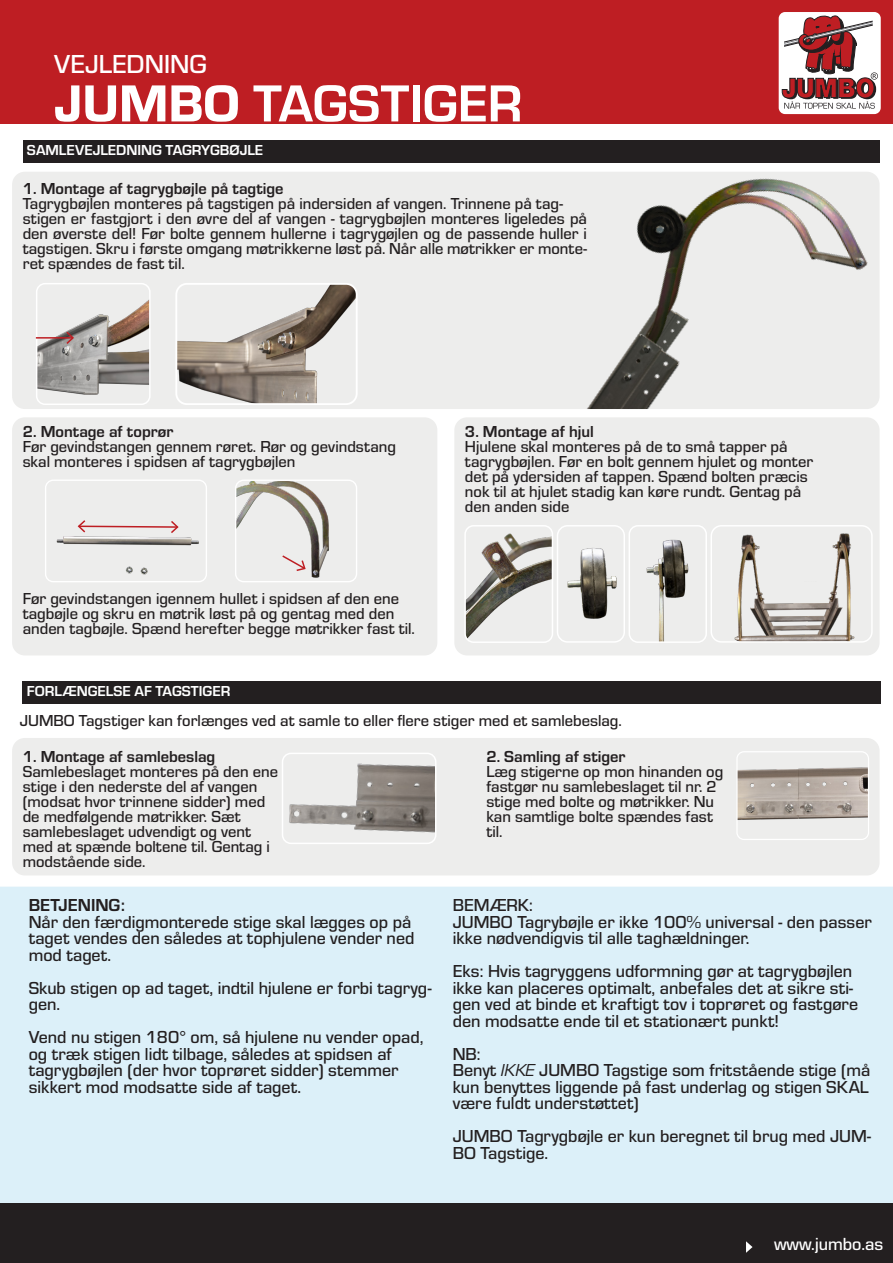
<style>
.page{position:relative;width:893px;height:1263px;background:#fff}
.page>*{position:absolute;margin:0;border:0;box-sizing:border-box;transform-origin:0 0}
.t1{font:700 54px "Eurostile";color:#fff}
.t2{font:500 27px "Eurostile";color:#fff}
.t3{font:500 18.15px "Eurostile";color:#fff}
.t4{font:500 18px/16.5px "Eurostile";color:#231f20}
.t5{font:700 18px "Eurostile";color:#231f20}
.t6{font:500 16.5px/15px "Eurostile";color:#231f20}
.t7{font:700 16.5px "Eurostile";color:#231f20}
.t8{font:700 15px "Eurostile";color:#fff}
.s1{font-family:"Eurostile Hea";font-weight:400}
.s2{font-weight:400;font-style:italic}
</style>
<div class="page">
<div style="left:0;top:887px;width:893px;height:316px;background:#dcf0f9"></div>
<div style="left:0;top:1203px;width:893px;height:60px;background:#231f20"></div>
<div style="left:0;top:0;width:893px;height:123px;background:#be1e23"></div>
<div style="left:779px;top:12px;width:102px;height:102px;background:#fff;border-radius:6px"></div>
<svg style="left:782px;top:12px;width:96px;height:97px"></svg>
<div style="left:23px;top:140px;width:857px;height:23px;background:#231f20"></div>
<div style="left:12px;top:738px;width:868px;height:137px;background:#ededec;border-radius:13px"></div>
<img style="left:285px;top:758px;width:151px;height:83px">
<div style="left:282px;top:753px;width:154px;height:91px;border:2px solid #fff;border-radius:9px"></div>
<img style="left:738px;top:767px;width:129px;height:53px">
<div style="left:736px;top:751px;width:133px;height:89px;border:1px solid #fff;border-radius:7px"></div>
<div style="left:23px;top:681px;width:858px;height:23px;background:#231f20"></div>
<svg style="left:746px;top:1241px;width:6px;height:12px"></svg>
<div style="left:12px;top:417px;width:425px;height:238px;background:#ededec;border-radius:13px"></div>
<div style="left:454px;top:417px;width:426px;height:238px;background:#ededec;border-radius:13px"></div>
<img style="left:47px;top:536px;width:158px;height:44px">
<div style="left:45px;top:479px;width:162px;height:103px;border:1px solid #fff;border-radius:8px"></div>
<img style="left:237px;top:481px;width:92px;height:99px">
<div style="left:235px;top:479px;width:122px;height:103px;border:1px solid #fff;border-radius:8px"></div>
<img style="left:467px;top:528px;width:83px;height:112px">
<div style="left:464px;top:525px;width:89px;height:118px;border:2px solid #fff;border-radius:9px"></div>
<img style="left:560px;top:528px;width:62px;height:112px">
<div style="left:557px;top:525px;width:68px;height:118px;border:2px solid #fff;border-radius:10px"></div>
<img style="left:734px;top:533px;width:121px;height:107px">
<div style="left:710px;top:525px;width:163px;height:118px;border:2px solid #fff;border-radius:10px"></div>
<img style="left:632px;top:528px;width:72px;height:112px">
<div style="left:629px;top:525px;width:78px;height:118px;border:2px solid #fff;border-radius:9px"></div>
<svg style="left:77px;top:520px;width:102px;height:13px"></svg>
<svg style="left:281px;top:554px;width:26px;height:18px"></svg>
<div style="left:12px;top:172px;width:868px;height:237px;background:#ededec;border-radius:13px"></div>
<img style="left:587px;top:178px;width:293px;height:231px">
<img style="left:39px;top:300px;width:109px;height:95px">
<div style="left:36px;top:283px;width:115px;height:122px;border:2px solid #fff;border-radius:9px"></div>
<img style="left:178px;top:286px;width:177px;height:116px">
<div style="left:175px;top:283px;width:183px;height:122px;border:2px solid #fff;border-radius:11px"></div>
<hr style="left:36px;top:337px;width:37px;height:2px;background:#be1e23">
<svg style="left:65px;top:330px;width:10px;height:16px"></svg>
<p class="t2" style="left:54px;top:46px;width:154px">VEJLEDNING</p>
<p class="t1" style="left:54px;top:65px;width:470px"><span class="s1">JUMBO</span> TAGSTIGER</p>
<p class="t8" style="left:27px;top:139px;width:238px">SAMLEVEJLEDNING TAGRYGBØJLE</p>
<p class="t7" style="left:23px;top:177px;width:262px">1. Montage af tagrygbøjle på tagtige</p>
<p class="t6" style="left:23px;top:195px;width:542px">Tagrygbøjlen monteres på tagstigen på indersiden af vangen. Trinnene på tag-</p>
<p class="t6" style="left:23px;top:210px;width:566px;text-align:justify">stigen er fastgjort i den øvre del af vangen - tagrygbøjlen monteres ligeledes på den øverste del! Før bolte gennem hullerne i tagrygøjlen og de passende huller i tagstigen. Skru i første omgang møtrikkerne løst på. Når alle møtrikker er monte&shy;ret spændes de fast til.</p>
<p class="t7" style="left:23px;top:420px;width:152px">2. Montage af toprør</p>
<p class="t6" style="left:23px;top:438px;width:375px">Før gevindstangen gennem røret. Rør og gevindstang skal monteres i spidsen af tagrygbøjlen</p>
<p class="t6" style="left:23px;top:590px;width:394px">Før gevindstangen igennem hullet i spidsen af den ene tagbøjle og skru en møtrik løst på og gentag med den anden tagbøjle. Spænd herefter begge møtrikker fast til.</p>
<p class="t8" style="left:27px;top:680px;width:205px">FORLÆNGELSE AF TAGSTIGER</p>
<p class="t7" style="left:465px;top:420px;width:130px">3. Montage af hjul</p>
<p class="t6" style="left:465px;top:438px;width:350px">Hjulene skal monteres på de to små tapper på tagrygbøjlen. Før en bolt gennem hjulet og monter det på ydersiden af tappen. Spænd bolten præcis nok til at hjulet stadig kan køre rundt. Gentag på den anden side</p>
<p class="t6" style="left:20px;top:713px;width:604px">JUMBO Tagstiger kan forlænges ved at samle to eller flere stiger med et samlebeslag.</p>
<p class="t7" style="left:23px;top:745px;width:194px">1. Montage af samlebeslag</p>
<p class="t6" style="left:23px;top:763px;width:257px">Samlebeslaget monteres på den ene stige i den nederste del af vangen (modsat hvor trinnene sidder) med de medfølgende møtrikker. Sæt samlebeslaget udvendigt og vent med at spænde boltene til. Gentag i modstående side.</p>
<p class="t5" style="left:29px;top:892px;width:98px">BETJENING:</p>
<p class="t4" style="left:29px;top:912px;width:387px">Når den færdigmonterede stige skal lægges op på taget vendes den således at tophjulene vender ned mod taget.</p>
<p class="t4" style="left:29px;top:978px;width:404px">Skub stigen op ad taget, indtil hjulene er forbi tagryg&shy;gen.</p>
<p class="t4" style="left:29px;top:1028px;width:396px">Vend nu stigen 180° om, så hjulene nu vender opad, og træk stigen lidt tilbage, således at spidsen af tagrygbøjlen (der hvor toprøret sidder) stemmer sikkert mod modsatte side af taget.</p>
<p class="t7" style="left:486px;top:745px;width:140px">2. Samling af stiger</p>
<p class="t6" style="left:486px;top:763px;width:238px">Læg stigerne op mon hinanden og fastgør nu samlebeslaget til nr. 2 stige med bolte og møtrikker. Nu kan samtlige bolte spændes fast til.</p>
<p class="t4" style="left:453px;top:896px;width:82px">BEMÆRK:</p>
<p class="t4" style="left:453px;top:912px;width:420px">JUMBO Tagrybøjle er ikke 100% universal - den passer ikke nødvendigvis til alle taghældninger.</p>
<p class="t4" style="left:453px;top:962px;width:407px">Eks: Hvis tagryggens udformning gør at tagrygbøjlen ikke kan placeres optimalt, anbefales det at sikre sti&shy;gen ved at binde et kraftigt tov i toprøret og fastgøre den modsatte ende til et stationært punkt!</p>
<p class="t4" style="left:453px;top:1044px;width:29px">NB:</p>
<p class="t4" style="left:453px;top:1061px;width:419px;text-align:justify">Benyt <span class="s2">IKKE</span> JUMBO Tagstige som fritstående stige (må kun benyttes liggende på fast underlag og stigen SKAL være fuldt understøttet)</p>
<p class="t4" style="left:453px;top:1127px;width:420px">JUMBO Tagrygbøjle er kun beregnet til brug med JUM-<br>BO Tagstige.</p>
<p class="t3" style="left:774px;top:1231px;width:111px">www.jumbo.as</p>
</div>
